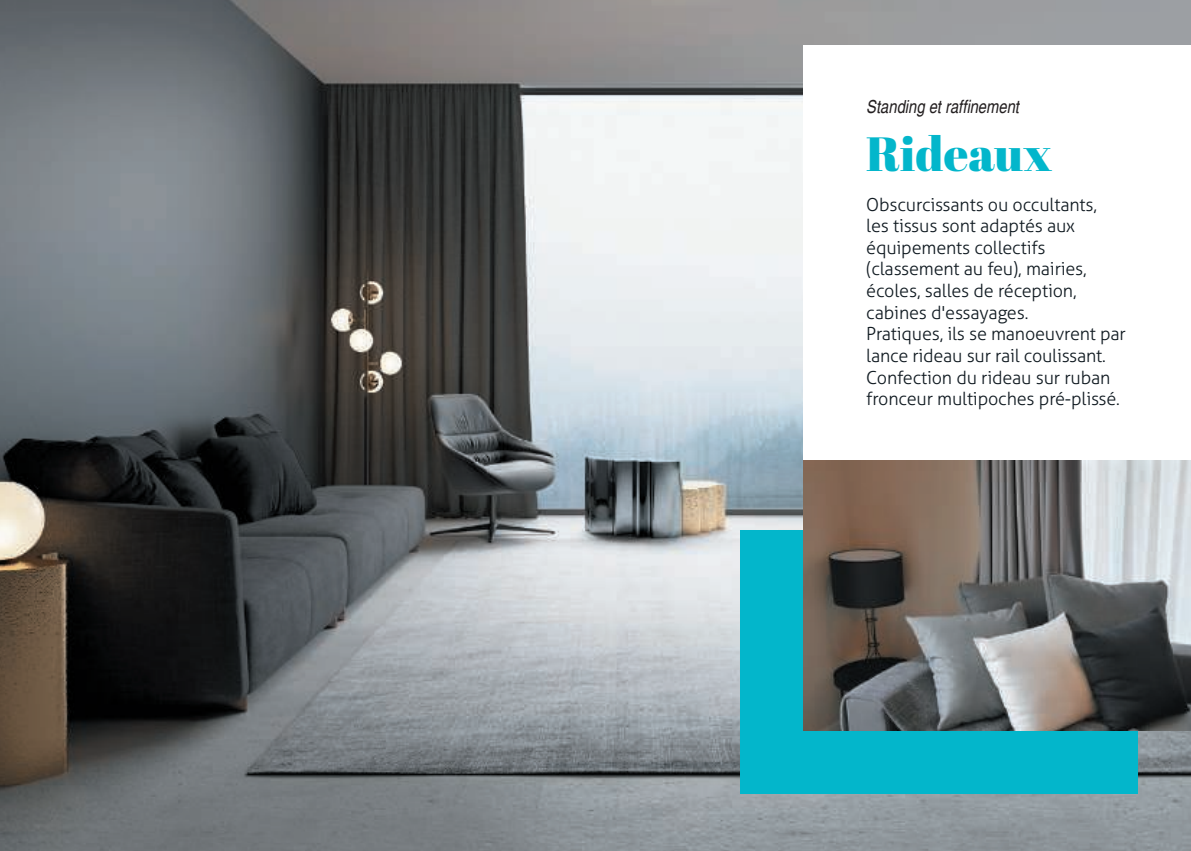
<style>
.page{position:relative;width:1191px;height:851px;background:#fff}
.page>*{position:absolute;margin:0;border:0;box-sizing:border-box;transform-origin:0 0}
.t1{font:48px "Abril Fatface";color:#03b6cb}
.t2{font:300 18px/21.6px "Aller";letter-spacing:-.01em;color:#101a21}
.t3{font:italic condensed 18px "Helvetica";color:#231f20}
</style>
<div class="page">
<img style="left:1px;top:0;width:1190px;height:850px">
<div style="left:740px;top:530px;width:397px;height:264px;background:#03b6cb"></div>
<img style="left:804px;top:459px;width:387px;height:271px">
<div style="left:804px;top:45px;width:387px;height:414px;background:#fff"></div>
<p class="t3" style="left:866px;top:96px;width:154px">Standing et raffinement</p>
<h1 class="t1" style="left:866px;top:133px;width:187px">Rideaux</h1>
<p class="t2" style="left:866px;top:195px;width:261px">Obscurcissants ou occultants,<br>les tissus sont adaptés aux équipements collectifs (classement au feu), mairies, écoles, salles de réception, cabines d'essayages.<br>Pratiques, ils se manoeuvrent par lance rideau sur rail coulissant.<br>Confection du rideau sur ruban fronceur multipoches pré-plissé.</p>
</div>
